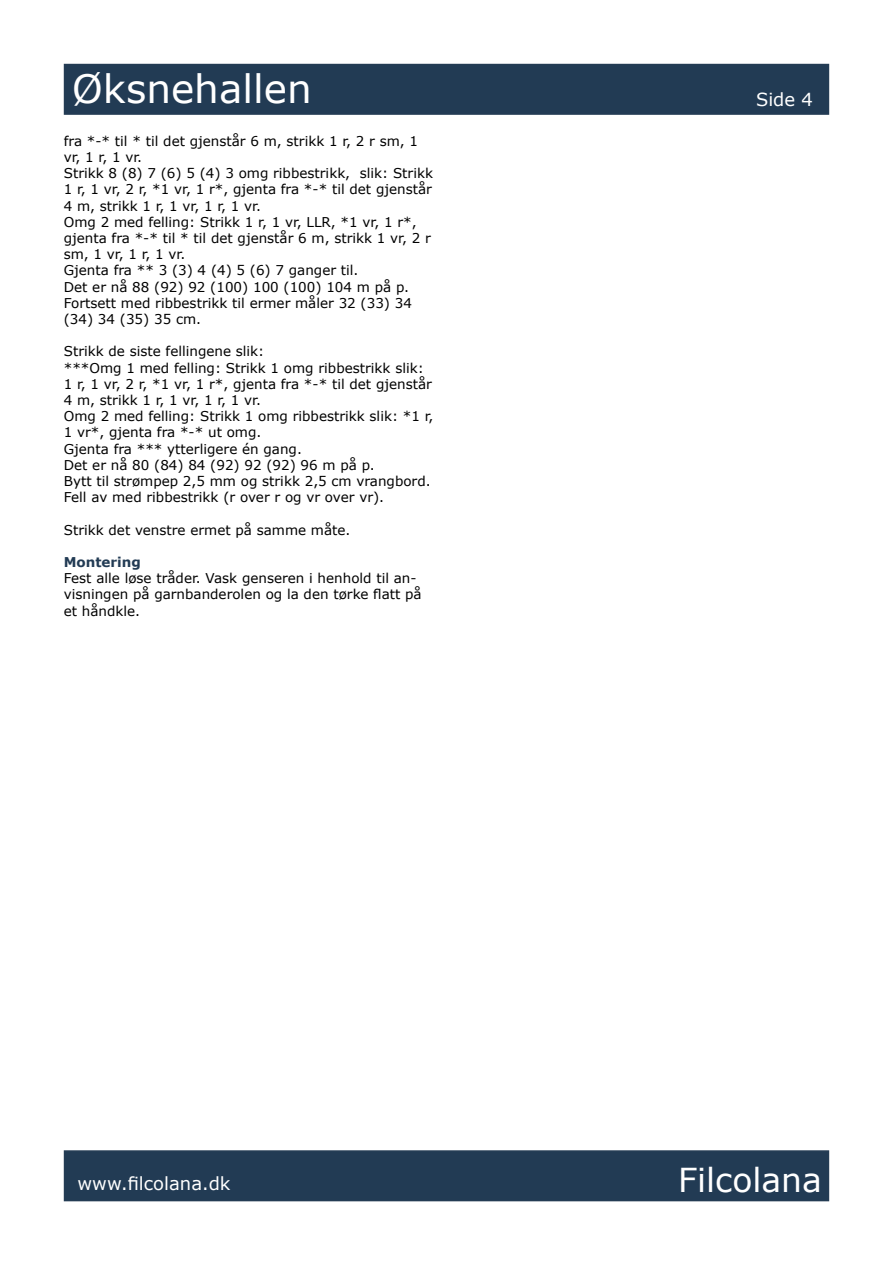
<style>
.page{position:relative;width:893px;height:1263px;background:#fff}
.page>*{position:absolute;margin:0;border:0;box-sizing:border-box;transform-origin:0 0}
.t1{font:39px "Verdana";color:#fff}
.t2{font:33px "Verdana";color:#fff}
.t3{font:18px "Verdana";color:#fff}
.t4{font:13.5px/16.2px "Verdana";color:#000}
.t5{font:700 13.5px "Verdana";color:#223b54}
</style>
<div class="page">
<div style="left:64px;top:64px;width:765px;height:51px;background:#223b54;border:2px solid #243c54"></div>
<div style="left:64px;top:1150px;width:765px;height:51px;background:#223b54;border:2px solid #243c54"></div>
<h1 class="t1" style="left:72px;top:62px;width:241px">Øksnehallen</h1>
<p class="t4" style="left:64px;top:133px;width:371px">fra *-* til * til det gjenstår 6 m, strikk 1 r, 2 r sm, 1 vr, 1 r, 1 vr.<br>Strikk 8 (8) 7 (6) 5 (4) 3 omg ribbestrikk, slik: Strikk 1 r, 1 vr, 2 r, *1 vr, 1 r*, gjenta fra *-* til det gjenstår 4 m, strikk 1 r, 1 vr, 1 r, 1 vr.<br>Omg 2 med felling: Strikk 1 r, 1 vr, LLR, *1 vr, 1 r*, gjenta fra *-* til * til det gjenstår 6 m, strikk 1 vr, 2 r sm, 1 vr, 1 r, 1 vr.<br>Gjenta fra ** 3 (3) 4 (4) 5 (6) 7 ganger til.<br>Det er nå 88 (92) 92 (100) 100 (100) 104 m på p.<br>Fortsett med ribbestrikk til ermer måler 32 (33) 34 (34) 34 (35) 35 cm.</p>
<p class="t4" style="left:64px;top:343px;width:371px">Strikk de siste fellingene slik:<br>***Omg 1 med felling: Strikk 1 omg ribbestrikk slik:<br>1 r, 1 vr, 2 r, *1 vr, 1 r*, gjenta fra *-* til det gjenstår 4 m, strikk 1 r, 1 vr, 1 r, 1 vr.<br>Omg 2 med felling: Strikk 1 omg ribbestrikk slik: *1 r, 1 vr*, gjenta fra *-* ut omg.<br>Gjenta fra *** ytterligere én gang.<br>Det er nå 80 (84) 84 (92) 92 (92) 96 m på p.<br>Bytt til strømpep 2,5 mm og strikk 2,5 cm vrangbord.<br>Fell av med ribbestrikk (r over r og vr over vr).</p>
<p class="t4" style="left:64px;top:521px;width:288px">Strikk det venstre ermet på samme måte.</p>
<p class="t5" style="left:64px;top:553px;width:79px">Montering</p>
<p class="t4" style="left:64px;top:570px;width:359px">Fest alle løse tråder. Vask genseren i henhold til an&shy;visningen på garnbanderolen og la den tørke flatt på et håndkle.</p>
<h3 class="t3" style="left:756px;top:87px;width:58px">Side 4</h3>
<h3 class="t3" style="left:78px;top:1171px;width:154px">www.filcolana.dk</h3>
<h2 class="t2" style="left:678px;top:1157px;width:145px">Filcolana</h2>
</div>
